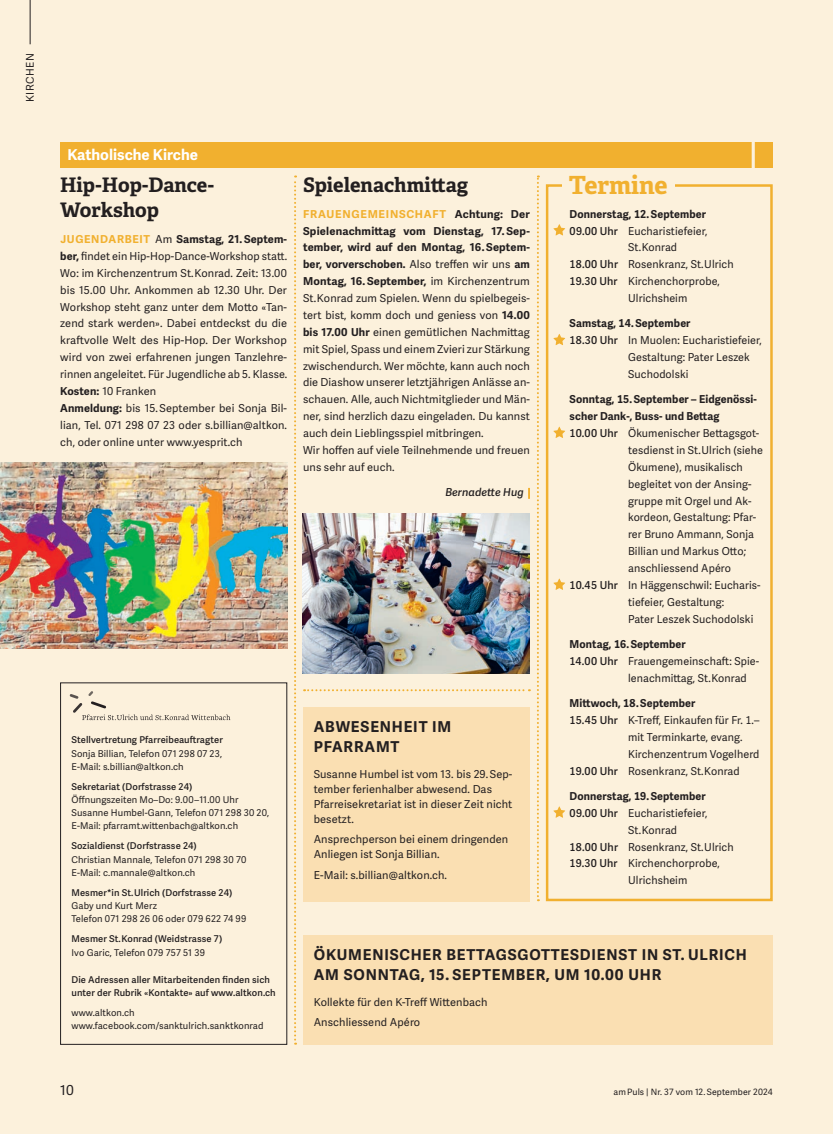
<style>
.page{position:relative;width:833px;height:1134px;background:#fcf1dc}
.page>*{position:absolute;margin:0;border:0;box-sizing:border-box;transform-origin:0 0}
.t1{font:700 25px "Adelle";letter-spacing:-.005em;color:#f1b02f}
.t2{font:700 20px "Adelle";color:#231f20}
.t3{font:700 15px/20px "Adelle Sans";letter-spacing:.055em;color:#231f20}
.t4{font:700 15px "Adelle Sans";color:#fff}
.t5{font:13.75px "Adelle Sans";color:#231f20}
.t6{font:11px/16.9px "Adelle Sans";letter-spacing:.01em;color:#231f20}
.t7{font:700 11px "Adelle Sans";letter-spacing:.01em;color:#231f20}
.t8{font:italic 600 11px "Adelle Sans";letter-spacing:.005em;color:#231f20}
.t9{font:10.62px "Adelle Sans";letter-spacing:.05em;color:#231f20}
.t10{font:9.38px/13.1px "Adelle Sans";letter-spacing:.01em;color:#231f20}
.t11{font:600 9.38px/13.1px "Adelle Sans";letter-spacing:.01em;color:#231f20}
.t12{font:8.75px "Adelle Sans";letter-spacing:.01em;color:#231f20}
.s1{font-weight:700;color:#f1b02f}
.s2{font-weight:700}
.s3{font-weight:600}
</style>
<div class="page">
<hr style="left:30px;top:0;width:1px;height:44px;background:#231f20">
<div style="left:546px;top:184px;width:226px;height:717px;border:2px solid #f1b02f"></div>
<svg style="left:553px;top:224px;width:12px;height:11px"></svg>
<svg style="left:553px;top:334px;width:12px;height:11px"></svg>
<svg style="left:553px;top:427px;width:12px;height:11px"></svg>
<svg style="left:553px;top:579px;width:12px;height:11px"></svg>
<svg style="left:553px;top:806px;width:12px;height:12px"></svg>
<div style="left:562px;top:168px;width:112px;height:33px;background:#fcf1dc"></div>
<div style="left:60px;top:142px;width:712px;height:25px;background:#f1b02f"></div>
<svg style="left:751px;top:142px;width:4px;height:26px"></svg>
<svg style="left:537px;top:175px;width:2px;height:726px"></svg>
<svg style="left:294px;top:175px;width:2px;height:870px"></svg>
<svg style="left:304px;top:689px;width:226px;height:2px"></svg>
<img style="left:0;top:462px;width:287px;height:186px">
<svg style="left:528px;top:488px;width:2px;height:11px"></svg>
<img style="left:303px;top:513px;width:227px;height:160px">
<div style="left:303px;top:935px;width:469px;height:110px;background:#fadfb2"></div>
<div style="left:303px;top:707px;width:227px;height:194px;background:#fadfb2"></div>
<div style="left:60px;top:682px;width:227px;height:363px;border:1px solid #231f20"></div>
<svg style="left:70px;top:691px;width:160px;height:29px"></svg>
<p class="t9" style="left:24px;top:102px;width:50px;rotate:-90deg">KIRCHEN</p>
<h3 class="t4" style="left:67px;top:146px;width:132px">Katholische Kirche</h3>
<h2 class="t2" style="left:60px;top:172px;width:155px">Hip-Hop-Dance-</h2>
<h1 class="t1" style="left:569px;top:169px;width:100px">Termine</h1>
<h2 class="t2" style="left:60px;top:197px;width:100px">Workshop</h2>
<p class="t6" style="left:60px;top:231px;width:228px"><span class="s1">JUGENDARBEIT</span> Am <span class="s2">Samstag, 21. Septem&shy;ber,</span> findet ein Hip-Hop-Dance-Workshop statt.<br>Wo: im Kirchenzentrum St.Konrad. Zeit: 13.00 bis 15.00 Uhr. Ankommen ab 12.30 Uhr. Der Workshop steht ganz unter dem Motto «Tan&shy;zend stark werden». Dabei entdeckst du die kraftvolle Welt des Hip-Hop. Der Workshop wird von zwei erfahrenen jungen Tanzlehre&shy;rinnen angeleitet. Für Jugendliche ab 5. Klasse.<br><span class="s2">Kosten:</span> 10 Franken<br><span class="s2">Anmeldung:</span> bis 15. September bei Sonja Bil&shy;lian, Tel. 071 298 07 23 oder s.billian@altkon. ch, oder online unter www.yesprit.ch</p>
<h2 class="t2" style="left:303px;top:172px;width:167px">Spielenachmittag</h2>
<p class="t6" style="left:303px;top:206px;width:228px"><span class="s1">FRAUENGEMEINSCHAFT</span> <span class="s2">Achtung: Der Spielenachmittag vom Dienstag, 17. Sep&shy;tember, wird auf den Montag, 16. Septem&shy;ber, vorverschoben.</span> Also treffen wir uns <span class="s2">am Montag, 16. September,</span> im Kirchenzentrum St.Konrad zum Spielen. Wenn du spielbegeis&shy;tert bist, komm doch und geniess von <span class="s2">14.00 bis 17.00 Uhr</span> einen gemütlichen Nachmittag mit Spiel, Spass und einem Zvieri zur Stärkung zwischendurch. Wer möchte, kann auch noch die Diashow unserer letztjährigen Anlässe an&shy;schauen. Alle, auch Nichtmitglieder und Män&shy;ner, sind herzlich dazu eingeladen. Du kannst auch dein Lieblingsspiel mitbringen.<br>Wir hoffen auf viele Teilnehmende und freuen uns sehr auf euch.</p>
<p class="t8" style="left:445px;top:486px;width:80px">Bernadette Hug</p>
<p class="t7" style="left:569px;top:207px;width:138px">Donnerstag, 12. September</p>
<p class="t6" style="left:569px;top:223px;width:139px"><span class="s3">09.00 Uhr</span> Eucharistiefeier,</p>
<p class="t6" style="left:628px;top:239px;width:50px">St.Konrad</p>
<p class="t6" style="left:569px;top:256px;width:166px"><span class="s3">18.00 Uhr</span> Rosenkranz, St.Ulrich</p>
<p class="t6" style="left:569px;top:273px;width:151px"><span class="s3">19.30 Uhr</span> Kirchenchorprobe,</p>
<p class="t6" style="left:628px;top:290px;width:61px">Ulrichsheim</p>
<p class="t7" style="left:569px;top:317px;width:122px">Samstag, 14. September</p>
<p class="t6" style="left:569px;top:332px;width:194px"><span class="s3">18.30 Uhr</span> In Muolen: Eucharistiefeier,</p>
<p class="t6" style="left:628px;top:349px;width:123px">Gestaltung: Pater Leszek</p>
<p class="t6" style="left:628px;top:366px;width:62px">Suchodolski</p>
<p class="t7" style="left:569px;top:393px;width:189px">Sonntag, 15. September – Eidgenössi-</p>
<p class="t7" style="left:569px;top:410px;width:151px">scher Dank-, Buss- und Bettag</p>
<p class="t6" style="left:569px;top:425px;width:191px"><span class="s3">10.00 Uhr</span> Ökumenischer Bettagsgot-</p>
<p class="t6" style="left:628px;top:442px;width:136px">tesdienst in St.Ulrich (siehe</p>
<p class="t6" style="left:628px;top:459px;width:116px">Ökumene), musikalisch</p>
<p class="t6" style="left:628px;top:476px;width:125px">begleitet von der Ansing-</p>
<p class="t6" style="left:628px;top:493px;width:125px">gruppe mit Orgel und Ak-</p>
<p class="t6" style="left:628px;top:509px;width:130px">kordeon, Gestaltung: Pfar-</p>
<p class="t6" style="left:628px;top:526px;width:127px">rer Bruno Ammann, Sonja</p>
<p class="t6" style="left:628px;top:543px;width:119px">Billian und Markus Otto;</p>
<p class="t6" style="left:628px;top:560px;width:104px">anschliessend Apéro</p>
<p class="t6" style="left:569px;top:577px;width:192px"><span class="s3">10.45 Uhr</span> In Häggenschwil: Eucharis-</p>
<p class="t6" style="left:628px;top:594px;width:98px">tiefeier, Gestaltung:</p>
<p class="t6" style="left:628px;top:611px;width:127px">Pater Leszek Suchodolski</p>
<p class="t7" style="left:569px;top:637px;width:118px">Montag, 16. September</p>
<p class="t6" style="left:569px;top:653px;width:191px"><span class="s3">14.00 Uhr</span> Frauengemeinschaft: Spie-</p>
<p class="t6" style="left:628px;top:670px;width:120px">lenachmittag, St.Konrad</p>
<p class="t7" style="left:569px;top:697px;width:127px">Mittwoch, 18. September</p>
<p class="t6" style="left:569px;top:712px;width:191px"><span class="s3">15.45 Uhr</span> K-Treff, Einkaufen für Fr. 1.–</p>
<p class="t6" style="left:628px;top:729px;width:116px">mit Terminkarte, evang.</p>
<p class="t6" style="left:628px;top:746px;width:133px">Kirchenzentrum Vogelherd</p>
<p class="t6" style="left:569px;top:763px;width:171px"><span class="s3">19.00 Uhr</span> Rosenkranz, St.Konrad</p>
<p class="t7" style="left:569px;top:789px;width:138px">Donnerstag, 19. September</p>
<p class="t6" style="left:569px;top:805px;width:139px"><span class="s3">09.00 Uhr</span> Eucharistiefeier,</p>
<p class="t6" style="left:628px;top:822px;width:50px">St.Konrad</p>
<p class="t6" style="left:569px;top:839px;width:166px"><span class="s3">18.00 Uhr</span> Rosenkranz, St.Ulrich</p>
<p class="t6" style="left:569px;top:855px;width:151px"><span class="s3">19.30 Uhr</span> Kirchenchorprobe,</p>
<p class="t6" style="left:628px;top:872px;width:61px">Ulrichsheim</p>
<h3 class="t3" style="left:314px;top:717px;width:139px">ABWESENHEIT IM<br>PFARRAMT</h3>
<p class="t6" style="left:314px;top:767px;width:200px;line-height:15px">Susanne Humbel ist vom 13. bis 29. Sep&shy;tember ferienhalber abwesend. Das<br>Pfarreisekretariat ist in dieser Zeit nicht besetzt.</p>
<p class="t6" style="left:314px;top:832px;width:196px;line-height:15px">Ansprechperson bei einem dringenden<br>Anliegen ist Sonja Billian.</p>
<p class="t6" style="left:314px;top:867px;width:135px">E-Mail: s.billian@altkon.ch.</p>
<p class="t11" style="left:71px;top:734px;width:153px">Stellvertretung Pfarreibeauftragter</p>
<p class="t10" style="left:71px;top:747px;width:152px">Sonja Billian, Telefon 071 298 07 23,<br>E-Mail: s.billian@altkon.ch</p>
<p class="t11" style="left:71px;top:780px;width:122px">Sekretariat (Dorfstrasse 24)</p>
<p class="t10" style="left:71px;top:793px;width:199px">Öffnungszeiten Mo–Do: 9.00–11.00 Uhr<br>Susanne Humbel-Gann, Telefon 071 298 30 20,<br>E-Mail: pfarramt.wittenbach@altkon.ch</p>
<p class="t11" style="left:71px;top:840px;width:127px">Sozialdienst (Dorfstrasse 24)</p>
<p class="t10" style="left:71px;top:853px;width:176px">Christian Mannale, Telefon 071 298 30 70<br>E-Mail: c.mannale@altkon.ch</p>
<p class="t11" style="left:71px;top:886px;width:162px">Mesmer*in St.Ulrich (Dorfstrasse 24)</p>
<p class="t10" style="left:71px;top:899px;width:176px">Gaby und Kurt Merz<br>Telefon 071 298 26 06 oder 079 622 74 99</p>
<p class="t11" style="left:71px;top:933px;width:152px">Mesmer St.Konrad (Weidstrasse 7)</p>
<p class="t10" style="left:71px;top:946px;width:135px">Ivo Garic, Telefon 079 757 51 39</p>
<p class="t11" style="left:71px;top:973px;width:206px">Die Adressen aller Mitarbeitenden finden sich unter der Rubrik «Kontakte» auf www.altkon.ch</p>
<p class="t10" style="left:71px;top:1006px;width:193px">www.altkon.ch www.facebook.com/sanktulrich.sanktkonrad</p>
<h3 class="t3" style="left:314px;top:945px;width:434px">ÖKUMENISCHER BETTAGSGOTTESDIENST IN ST. ULRICH<br>AM SONNTAG, 15. SEPTEMBER, UM 10.00 UHR</h3>
<p class="t6" style="left:314px;top:992px;width:175px;line-height:20.2px">Kollekte für den K-Treff Wittenbach<br>Anschliessend Apéro</p>
<p class="t5" style="left:60px;top:1082px;width:15px">10</p>
<p class="t12" style="left:613px;top:1087px;width:161px">am Puls | Nr. 37 vom 12. September 2024</p>
</div>
